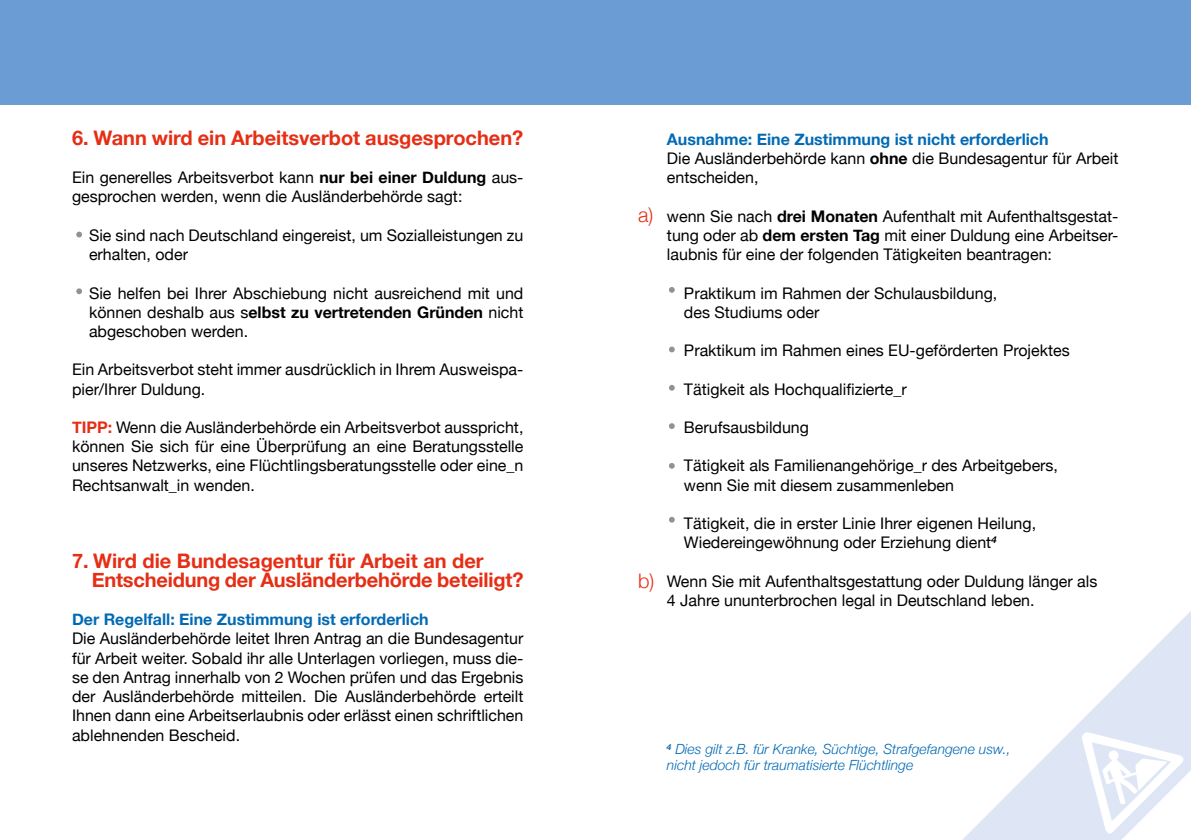
<style>
.page{position:relative;width:1191px;height:840px;background:#fff}
.page>*{position:absolute;margin:0;border:0;box-sizing:border-box;transform-origin:0 0}
.fließtext{font:700 20px "Helvetica Neue";color:#e62e15}
.t1{font:300 20px "Helvetica Neue";color:#e62e15}
.fließtext-2{font:16px/19.2px "Helvetica Neue";color:#000}
.fließtext-3{font:700 16px "Helvetica Neue";color:#006ab5}
.INFOTEXT{font:italic 300 14px "Helvetica Neue";color:#006ab5}
.s1{font-weight:700}
.s2{font-weight:700;color:#e62e15}
</style>
<div class="page">
<svg style="left:963px;top:611px;width:228px;height:228px"></svg>
<svg style="left:1081px;top:731px;width:102px;height:102px"></svg>
<div style="left:0;top:0;width:1191px;height:105px;background:#6b9dd4"></div>
<svg style="left:76px;top:231px;width:6px;height:6px"></svg>
<svg style="left:76px;top:288px;width:6px;height:6px"></svg>
<svg style="left:669px;top:287px;width:6px;height:5px"></svg>
<svg style="left:669px;top:346px;width:6px;height:6px"></svg>
<svg style="left:669px;top:385px;width:6px;height:5px"></svg>
<svg style="left:669px;top:423px;width:6px;height:6px"></svg>
<svg style="left:669px;top:463px;width:6px;height:5px"></svg>
<svg style="left:669px;top:516px;width:6px;height:6px"></svg>
<p class="fließtext" style="left:72px;top:122px;width:453px">6. Wann wird ein Arbeitsverbot ausgesprochen?</p>
<p class="fließtext-2" style="left:72px;top:169px;width:453px">Ein generelles Arbeitsverbot kann <span class="s1">nur bei einer Duldung</span> aus&shy;gesprochen werden, wenn die Ausländerbehörde sagt:</p>
<p class="fließtext-2" style="left:89px;top:226px;width:436px">Sie sind nach Deutschland eingereist, um Sozialleistungen zu erhalten, oder</p>
<p class="fließtext-2" style="left:89px;top:284px;width:436px;text-align:justify">Sie helfen bei Ihrer Abschiebung nicht ausreichend mit und können deshalb aus s<span class="s1">elbst zu vertretenden Gründen</span> nicht abgeschoben werden.</p>
<p class="fließtext-2" style="left:72px;top:361px;width:453px">Ein Arbeitsverbot steht immer ausdrücklich in Ihrem Ausweispa&shy;pier/Ihrer Duldung.</p>
<p class="fließtext-2" style="left:72px;top:418px;width:453px;text-align:justify"><span class="s2">TIPP:</span> Wenn die Ausländerbehörde ein Arbeitsverbot ausspricht, können Sie sich für eine Überprüfung an eine Beratungsstelle unseres Netzwerks, eine Flüchtlingsberatungsstelle oder eine_n Rechtsanwalt_in wenden.</p>
<p class="fließtext" style="left:72px;top:544px;width:413px">7. Wird die Bundesagentur für Arbeit an der</p>
<p class="fließtext" style="left:92px;top:563px;width:433px">Entscheidung der Ausländerbehörde beteiligt?</p>
<p class="fließtext-3" style="left:72px;top:606px;width:358px">Der Regelfall: Eine Zustimmung ist erforderlich</p>
<p class="fließtext-2" style="left:72px;top:629px;width:453px;text-align:justify">Die Ausländerbehörde leitet Ihren Antrag an die Bundesagentur für Arbeit weiter. Sobald ihr alle Unterlagen vorliegen, muss die&shy;se den Antrag innerhalb von 2 Wochen prüfen und das Ergebnis der Ausländerbehörde mitteilen. Die Ausländerbehörde erteilt Ihnen dann eine Arbeitserlaubnis oder erlässt einen schriftlichen ablehnenden Bescheid.</p>
<p class="t1" style="left:638px;top:199px;width:17px">a)</p>
<p class="t1" style="left:638px;top:564px;width:18px">b)</p>
<p class="fließtext-3" style="left:667px;top:126px;width:383px">Ausnahme: Eine Zustimmung ist nicht erforderlich</p>
<p class="fließtext-2" style="left:667px;top:149px;width:453px">Die Ausländerbehörde kann <span class="s1">ohne</span> die Bundesagentur für Arbeit entscheiden,</p>
<p class="fließtext-2" style="left:667px;top:207px;width:453px;text-align:justify">wenn Sie nach <span class="s1">drei Monaten</span> Aufenthalt mit Aufenthaltsgestat&shy;tung oder ab <span class="s1">dem ersten Tag</span> mit einer Duldung eine Arbeitser&shy;laubnis für eine der folgenden Tätigkeiten beantragen:</p>
<p class="fließtext-2" style="left:684px;top:284px;width:315px">Praktikum im Rahmen der Schulausbildung,</p>
<p class="fließtext-2" style="left:684px;top:303px;width:137px">des Studiums oder</p>
<p class="fließtext-2" style="left:684px;top:341px;width:387px">Praktikum im Rahmen eines EU-geförderten Projektes</p>
<p class="fließtext-2" style="left:684px;top:380px;width:224px">Tätigkeit als Hochqualifizierte_r</p>
<p class="fließtext-2" style="left:684px;top:418px;width:127px">Berufsausbildung</p>
<p class="fließtext-2" style="left:684px;top:457px;width:375px">Tätigkeit als Familienangehörige_r des Arbeitgebers,</p>
<p class="fließtext-2" style="left:684px;top:476px;width:271px">wenn Sie mit diesem zusammenleben</p>
<p class="fließtext-2" style="left:684px;top:514px;width:354px">Tätigkeit, die in erster Linie Ihrer eigenen Heilung,</p>
<p class="fließtext-2" style="left:684px;top:533px;width:314px">Wiedereingewöhnung oder Erziehung dient<sup>4</sup></p>
<p class="fließtext-2" style="left:667px;top:572px;width:432px">Wenn Sie mit Aufenthaltsgestattung oder Duldung länger als</p>
<p class="fließtext-2" style="left:667px;top:591px;width:369px">4 Jahre ununterbrochen legal in Deutschland leben.</p>
<p class="INFOTEXT" style="left:667px;top:737px;width:345px"><sup>4</sup> Dies gilt z.B. für Kranke, Süchtige, Strafgefangene usw.,</p>
<p class="INFOTEXT" style="left:667px;top:753px;width:248px">nicht jedoch für traumatisierte Flüchtlinge</p>
</div>
